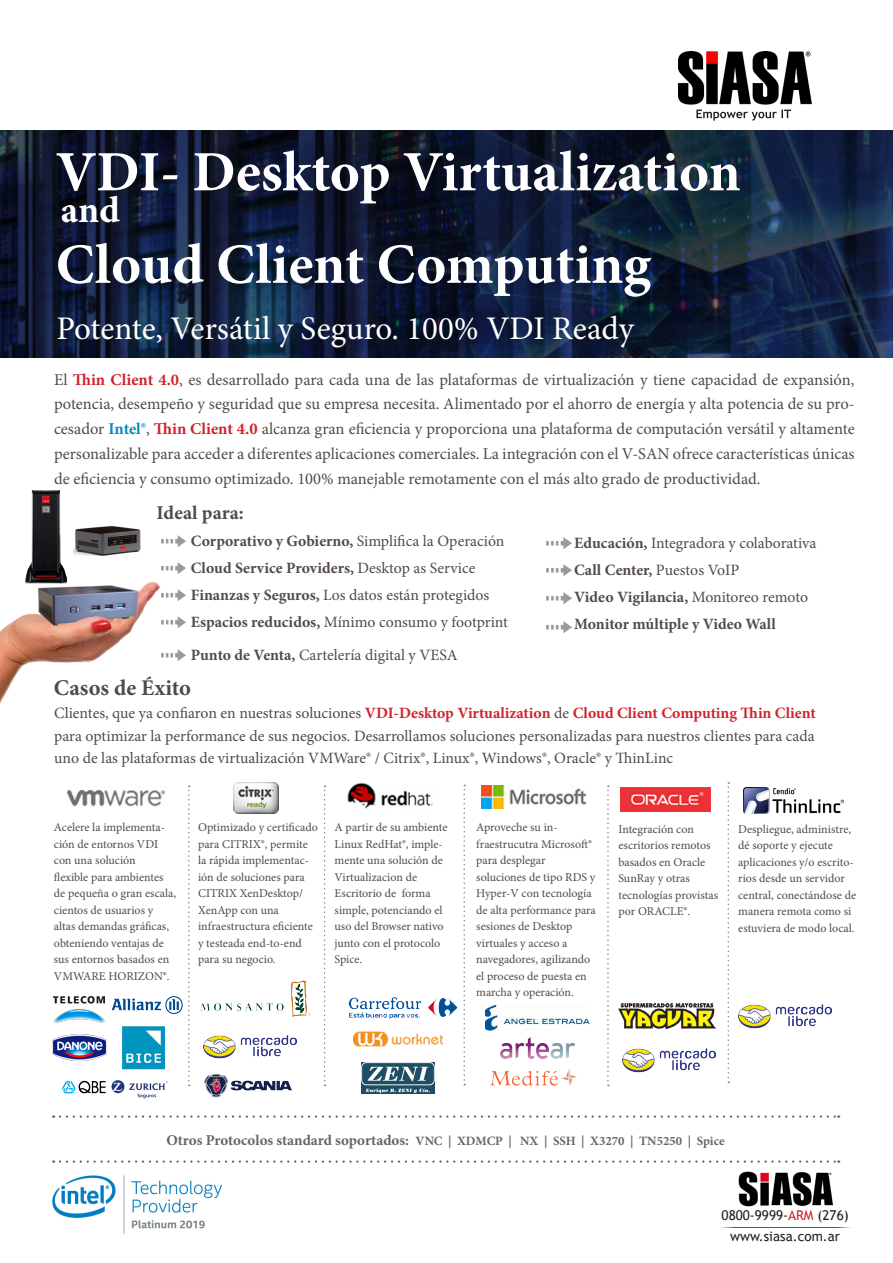
<style>
.page{position:relative;width:893px;height:1263px;background:#fff}
.page>*{position:absolute;margin:0;border:0;box-sizing:border-box;transform-origin:0 0}
.t1{font:700 57px "Minion Pro";color:#fff}
.t2{font:700 37.5px "Minion Pro";color:#fff}
.t3{font:33px "Minion Pro";color:#fff}
.t4{font:700 22.5px "Minion Pro";color:#524a47}
.t5{font:700 19.5px "Minion Pro";letter-spacing:.005em;color:#524a47}
.t6{font:16.5px/24.8px "Minion Pro";color:#524a47;text-align:justify}
.t7{font:15.75px/22.5px "Minion Pro";color:#524a47;text-align:justify}
.t8{font:700 15.75px "Minion Pro";color:#524a47}
.t9{font:13.5px "Trebuchet MS";color:#231f20}
.t10{font:700 12.75px "Minion Pro";color:#6b6360}
.t11{font:12px/16.5px "Minion Pro";color:#524a47}
.s1{font-weight:700;color:#d1232a}
.s2{font-weight:700;color:#008bc0}
.s3{font-weight:400}
.s4{font-weight:700}
.s5{font-size:15px}
.s6{color:#d1232a}
</style>
<div class="page">
<img style="left:233px;top:782px;width:46px;height:31px">
<img style="left:67px;top:790px;width:97px;height:17px">
<img style="left:621px;top:787px;width:89px;height:24px">
<img style="left:347px;top:782px;width:86px;height:27px">
<img style="left:482px;top:786px;width:103px;height:23px">
<img style="left:738px;top:1171px;width:95px;height:36px">
<hr style="left:758px;top:1227px;width:133px;height:1px;background:#ee1d23">
<hr style="left:679px;top:1227px;width:133px;height:1px;background:#ee1d23">
<svg style="left:188px;top:785px;width:2px;height:301px"></svg>
<svg style="left:324px;top:785px;width:2px;height:301px"></svg>
<svg style="left:463px;top:785px;width:2px;height:300px"></svg>
<svg style="left:607px;top:785px;width:2px;height:301px"></svg>
<img style="left:52px;top:1034px;width:55px;height:27px">
<img style="left:111px;top:996px;width:72px;height:18px">
<img style="left:54px;top:996px;width:51px;height:26px">
<img style="left:111px;top:1080px;width:57px;height:19px">
<img style="left:62px;top:1080px;width:44px;height:14px">
<img style="left:203px;top:1035px;width:93px;height:24px">
<img style="left:200px;top:980px;width:110px;height:36px">
<img style="left:205px;top:1074px;width:87px;height:24px">
<img style="left:348px;top:997px;width:110px;height:22px">
<img style="left:490px;top:1069px;width:87px;height:17px">
<img style="left:354px;top:1031px;width:89px;height:16px">
<img style="left:361px;top:1062px;width:73px;height:32px">
<img style="left:500px;top:1037px;width:74px;height:21px">
<img style="left:485px;top:1004px;width:104px;height:27px">
<img style="left:619px;top:1003px;width:96px;height:25px">
<img style="left:622px;top:1048px;width:93px;height:24px">
<img style="left:123px;top:1026px;width:42px;height:43px">
<svg style="left:727px;top:782px;width:2px;height:301px"></svg>
<img style="left:738px;top:1004px;width:93px;height:24px">
<img style="left:744px;top:787px;width:100px;height:26px">
<img style="left:0;top:130px;width:893px;height:228px">
<img style="left:678px;top:51px;width:134px;height:54px">
<svg style="left:696px;top:110px;width:95px;height:11px"></svg>
<svg style="left:60px;top:1160px;width:779px;height:3px"></svg>
<svg style="left:60px;top:1115px;width:779px;height:3px"></svg>
<img style="left:161px;top:589px;width:25px;height:12px">
<img style="left:161px;top:616px;width:25px;height:12px">
<img style="left:161px;top:649px;width:25px;height:12px">
<img style="left:161px;top:562px;width:25px;height:12px">
<img style="left:161px;top:535px;width:25px;height:12px">
<img style="left:547px;top:537px;width:24px;height:11px">
<img style="left:547px;top:564px;width:24px;height:11px">
<img style="left:547px;top:592px;width:24px;height:12px">
<img style="left:547px;top:621px;width:24px;height:11px">
<img style="left:0;top:548px;width:161px;height:156px">
<img style="left:25px;top:490px;width:41px;height:94px">
<img style="left:74px;top:526px;width:67px;height:31px">
<img style="left:52px;top:1175px;width:169px;height:59px">
<p class="t1" style="left:56px;top:132px;width:686px">VDI- Desktop Virtualization</p>
<p class="t1" style="left:56px;top:224px;width:597px">Cloud Client Computing</p>
<p class="t3" style="left:57px;top:307px;width:579px">Potente, Versátil y Seguro. 100% VDI Ready</p>
<p class="t2" style="left:61px;top:184px;width:61px">and</p>
<p class="t6" style="left:54px;top:367px;width:802px">El <span class="s1">Thin Client 4.0</span>, es desarrollado para cada una de las plataformas de virtualización y tiene capacidad de expansión, potencia, desempeño y seguridad que su empresa necesita. Alimentado por el ahorro de energía y alta potencia de su pro&shy;cesador <span class="s2">Intel®</span>, <span class="s1">Thin Client 4.0</span> alcanza gran eficiencia y proporciona una plataforma de computación versátil y altamente personalizable para acceder a diferentes aplicaciones comerciales. La integración con el V-SAN ofrece características únicas de eficiencia y consumo optimizado. 100% manejable remotamente con el más alto grado de productividad.</p>
<p class="t5" style="left:157px;top:499px;width:89px">Ideal para:</p>
<p class="t8" style="left:191px;top:530px;width:315px">Corporativo y Gobierno, <span class="s3">Simplifica la Operación</span></p>
<p class="t8" style="left:191px;top:557px;width:286px">Cloud Service Providers, <span class="s3">Desktop as Service</span></p>
<p class="t7" style="left:191px;top:584px;width:300px"><span class="s4">Finanzas y Seguros,</span> Los datos están protegidos</p>
<p class="t7" style="left:191px;top:611px;width:319px"><span class="s4">Espacios reducidos,</span> Mínimo consumo y footprint</p>
<p class="t7" style="left:191px;top:644px;width:268px"><span class="s4">Punto de Venta,</span> Cartelería digital y VESA</p>
<p class="t7" style="left:574px;top:532px;width:244px"><span class="s4">Educación,</span> Integradora y colaborativa</p>
<p class="t8" style="left:574px;top:559px;width:167px">Call Center, <span class="s3">Puestos VoIP</span></p>
<p class="t8" style="left:574px;top:586px;width:236px">Video Vigilancia, <span class="s3">Monitoreo remoto</span></p>
<p class="t8" style="left:574px;top:613px;width:203px">Monitor múltiple y Video Wall</p>
<p class="t4" style="left:54px;top:672px;width:139px">Casos de Éxito</p>
<p class="t7" style="left:54px;top:702px;width:763px">Clientes, que ya confiaron en nuestras soluciones <span class="s1">VDI-Desktop Virtualization</span> de <span class="s1">Cloud Client Computing Thin Client </span>para optimizar la performance de sus negocios. Desarrollamos soluciones personalizadas para nuestros clientes para cada uno de las plataformas de virtualización VMWare® / Citrix®, Linux®, Windows®, Oracle® y ThinLinc</p>
<p class="t11" style="left:54px;top:819px;width:113px">Acelere la implementa-</p>
<p class="t11" style="left:54px;top:836px;width:106px">ción de entornos VDI</p>
<p class="t11" style="left:54px;top:852px;width:83px">con una solución</p>
<p class="t11" style="left:54px;top:869px;width:124px">flexible para ambientes de pequeña o gran escala, cientos de usuarios y altas demandas gráficas, obteniendo ventajas de sus entornos basados en<br>VMWARE HORIZON®.</p>
<p class="t11" style="left:198px;top:819px;width:121px">Optimizado y certificado para CITRIX®, permite la rápida implementac&shy;ión de soluciones para<br>CITRIX XenDesktop/<br>XenApp con una</p>
<p class="t11" style="left:198px;top:918px;width:116px">infraestructura eficiente</p>
<p class="t11" style="left:198px;top:935px;width:105px">y testeada end-to-end para su negocio.</p>
<p class="t11" style="left:335px;top:819px;width:114px">A partir de su ambiente<br>Linux RedHat®, imple&shy;mente una solución de<br>Virtualizacion de</p>
<p class="t11" style="left:335px;top:885px;width:98px">Escritorio de forma</p>
<p class="t11" style="left:335px;top:902px;width:111px">simple, potenciando el uso del Browser nativo junto con el protocolo<br>Spice.</p>
<p class="t11" style="left:476px;top:819px;width:83px">Aproveche su in-</p>
<p class="t11" style="left:476px;top:836px;width:117px">fraestrucutra Microsoft® para desplegar</p>
<p class="t11" style="left:476px;top:869px;width:121px">soluciones de tipo RDS y<br>Hyper-V con tecnología de alta performance para sesiones de Desktop virtuales y acceso a navegadores, agilizando el proceso de puesta en marcha y operación.</p>
<p class="t11" style="left:618px;top:821px;width:77px">Integración con</p>
<p class="t11" style="left:618px;top:837px;width:94px">escritorios remotos</p>
<p class="t11" style="left:618px;top:854px;width:88px">basados en Oracle</p>
<p class="t11" style="left:618px;top:870px;width:73px">SunRay y otras</p>
<p class="t11" style="left:618px;top:887px;width:101px">tecnologías provistas</p>
<p class="t11" style="left:618px;top:903px;width:73px">por ORACLE®.</p>
<p class="t11" style="left:738px;top:821px;width:114px">Despliegue, administre, dé soporte y ejecute</p>
<p class="t11" style="left:738px;top:854px;width:119px">aplicaciones y/o escrito&shy;rios desde un servidor central, conectándose de manera remota como si estuviera de modo local.</p>
<p class="t10" style="left:166px;top:1132px;width:560px"><span class="s5">Otros Protocolos standard soportados:</span> VNC | XDMCP | NX | SSH | X3270 | TN5250 | Spice</p>
<p class="t9" style="left:722px;top:1208px;width:129px">0800-9999-<span class="s6">ARM</span> (276)</p>
<p class="t9" style="left:730px;top:1229px;width:112px">www.siasa.com.ar</p>
</div>
